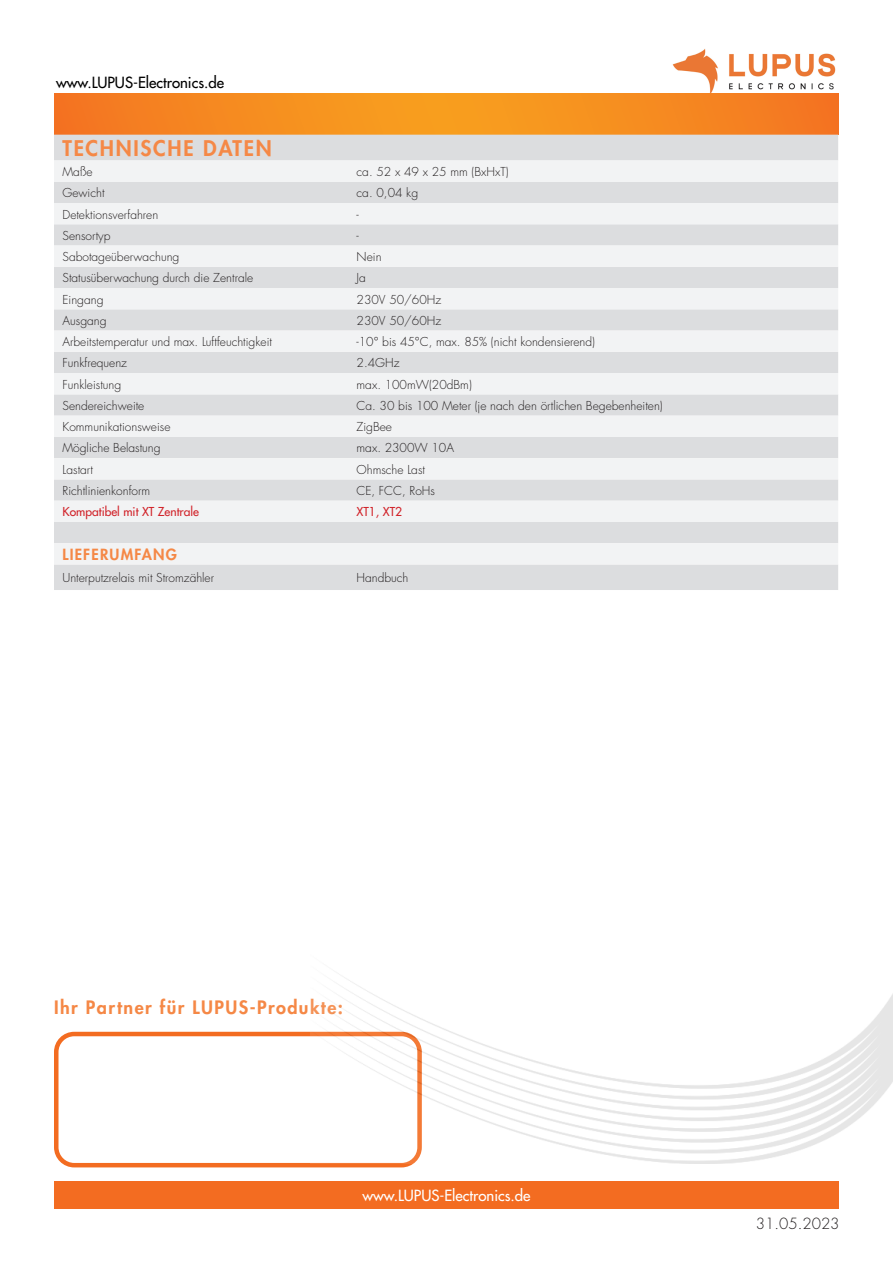
<style>
.page{position:relative;width:893px;height:1263px;background:#fff}
.page>*{position:absolute;margin:0;border:0;box-sizing:border-box;transform-origin:0 0}
._02-Rubrik_-_Übersch{font:800 21px "Futura Std";letter-spacing:.08em;color:#f58846}
._02-Rubrik_-_Übersch-2{font:800 18px "Futura Std";letter-spacing:.08em;color:#f58846}
.Fußnote{font:500 15px "Futura Std";color:#fff}
.Fußnote-2{font:500 15px "Futura Std";color:#000}
._02-Rubrik_-_Übersch-3{font:800 15px "Futura Std";letter-spacing:.08em;color:#f58846}
.t1{font:300 15px "Futura Std";color:#231f20}
.Tabelle_-_Inhalt{font:300 12px "Futura Std";color:#231f20}
.Tabelle_-_Inhalt-2{font:500 12px "Futura Std";color:#d1232a}
</style>
<div class="page">
<img style="left:672px;top:49px;width:164px;height:44px">
<div style="left:54px;top:1032px;width:368px;height:135px;border:4px solid #f36c21;border-radius:18px"></div>
<img style="left:310px;top:973px;width:583px;height:191px">
<div style="left:54px;top:1181px;width:785px;height:28px;background:#f36c21"></div>
<svg style="left:54px;top:93px;width:785px;height:42px;background:#f58b21"></svg>
<div style="left:54px;top:135px;width:784px;height:455px;background:#dcdddf"></div>
<svg style="left:54px;top:160px;width:784px;height:404px;fill:#f2f3f4"></svg>
<p class="Fußnote-2" style="left:56px;top:73px;width:170px">www.LUPUS-Electronics.de</p>
<p class="_02-Rubrik_-_Übersch" style="left:63px;top:135px;width:211px">TECHNISCHE DATEN</p>
<p class="Tabelle_-_Inhalt" style="left:63px;top:164px;width:32px">Maße</p>
<p class="Tabelle_-_Inhalt" style="left:357px;top:164px;width:154px">ca. 52 x 49 x 25 mm (BxHxT)</p>
<p class="Tabelle_-_Inhalt" style="left:63px;top:186px;width:44px">Gewicht</p>
<p class="Tabelle_-_Inhalt" style="left:357px;top:186px;width:63px">ca. 0,04 kg</p>
<p class="Tabelle_-_Inhalt" style="left:63px;top:207px;width:97px">Detektionsverfahren</p>
<p class="Tabelle_-_Inhalt" style="left:357px;top:207px;width:4px">-</p>
<p class="Tabelle_-_Inhalt" style="left:63px;top:228px;width:49px">Sensortyp</p>
<p class="Tabelle_-_Inhalt" style="left:357px;top:228px;width:4px">-</p>
<p class="Tabelle_-_Inhalt" style="left:63px;top:249px;width:118px">Sabotageüberwachung</p>
<p class="Tabelle_-_Inhalt" style="left:357px;top:249px;width:26px">Nein</p>
<p class="Tabelle_-_Inhalt" style="left:63px;top:271px;width:192px">Statusüberwachung durch die Zentrale</p>
<p class="Tabelle_-_Inhalt" style="left:357px;top:271px;width:11px">Ja</p>
<p class="Tabelle_-_Inhalt" style="left:63px;top:292px;width:43px">Eingang</p>
<p class="Tabelle_-_Inhalt" style="left:357px;top:292px;width:86px">230V 50/60Hz</p>
<p class="Tabelle_-_Inhalt" style="left:63px;top:313px;width:46px">Ausgang</p>
<p class="Tabelle_-_Inhalt" style="left:357px;top:313px;width:86px">230V 50/60Hz</p>
<p class="Tabelle_-_Inhalt" style="left:63px;top:334px;width:211px">Arbeitstemperatur und max. Luftfeuchtigkeit</p>
<p class="Tabelle_-_Inhalt" style="left:357px;top:334px;width:240px">-10° bis 45°C, max. 85% (nicht kondensierend)</p>
<p class="Tabelle_-_Inhalt" style="left:63px;top:356px;width:66px">Funkfrequenz</p>
<p class="Tabelle_-_Inhalt" style="left:357px;top:356px;width:44px">2.4GHz</p>
<p class="Tabelle_-_Inhalt" style="left:63px;top:377px;width:60px">Funkleistung</p>
<p class="Tabelle_-_Inhalt" style="left:357px;top:377px;width:117px">max. 100mW(20dBm)</p>
<p class="Tabelle_-_Inhalt" style="left:63px;top:398px;width:83px">Sendereichweite</p>
<p class="Tabelle_-_Inhalt" style="left:357px;top:398px;width:308px">Ca. 30 bis 100 Meter (je nach den örtlichen Begebenheiten)</p>
<p class="Tabelle_-_Inhalt" style="left:63px;top:420px;width:109px">Kommunikationsweise</p>
<p class="Tabelle_-_Inhalt" style="left:357px;top:420px;width:37px">ZigBee</p>
<p class="Tabelle_-_Inhalt" style="left:63px;top:441px;width:100px">Mögliche Belastung</p>
<p class="Tabelle_-_Inhalt" style="left:357px;top:441px;width:99px">max. 2300W 10A</p>
<p class="Tabelle_-_Inhalt" style="left:63px;top:462px;width:32px">Lastart</p>
<p class="Tabelle_-_Inhalt" style="left:357px;top:462px;width:70px">Ohmsche Last</p>
<p class="Tabelle_-_Inhalt" style="left:63px;top:483px;width:89px">Richtlinienkonform</p>
<p class="Tabelle_-_Inhalt" style="left:357px;top:483px;width:80px">CE, FCC, RoHs</p>
<p class="Tabelle_-_Inhalt-2" style="left:63px;top:504px;width:138px">Kompatibel mit XT Zentrale</p>
<p class="Tabelle_-_Inhalt-2" style="left:357px;top:504px;width:47px">XT1, XT2</p>
<p class="_02-Rubrik_-_Übersch-3" style="left:63px;top:545px;width:116px">LIEFERUMFANG</p>
<p class="Tabelle_-_Inhalt" style="left:63px;top:570px;width:153px">Unterputzrelais mit Stromzähler</p>
<p class="Tabelle_-_Inhalt" style="left:357px;top:570px;width:53px">Handbuch</p>
<p class="_02-Rubrik_-_Übersch-2" style="left:54px;top:996px;width:290px">Ihr Partner für LUPUS-Produkte:</p>
<p class="Fußnote" style="left:362px;top:1186px;width:170px">www.LUPUS-Electronics.de</p>
<p class="t1" style="left:756px;top:1214px;width:85px">31.05.2023</p>
</div>
